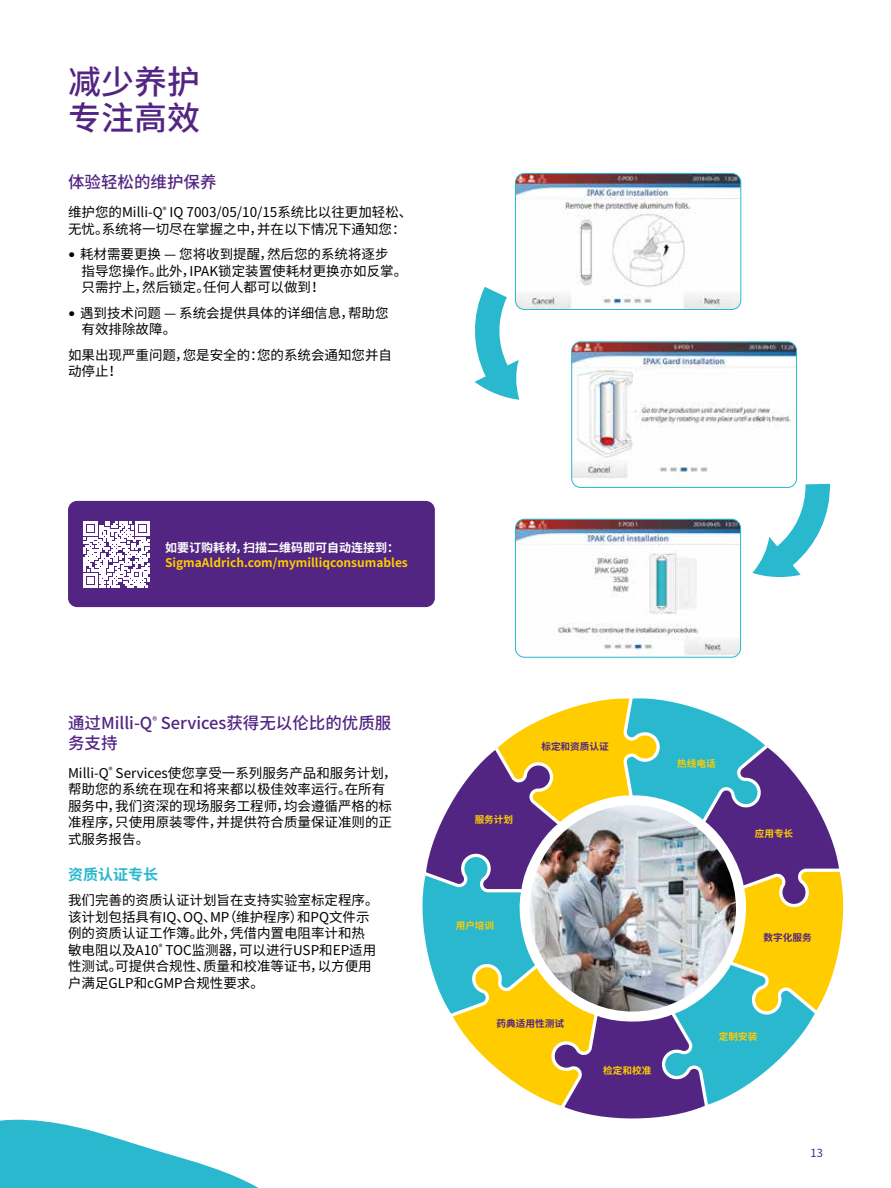
<style>
.page{position:relative;width:891px;height:1188px;background:#fff}
.page>*{position:absolute;margin:0;border:0;box-sizing:border-box;transform-origin:0 0}
.t1{font:500 33px/36px "Noto Sans CJ Ksc";color:#522583}
.t2{font:500 16.5px/19.5px "Noto Sans CJ Ksc";color:#522583}
.t3{font:700 15px "Noto Sans CJ Ksc";color:#29b8ce}
.t4{font:13.5px/16.5px "Noto Sans CJ Ksc";color:#000}
.t5{font:700 12px "Noto Sans CJ Ksc";color:#fc0}
.t6{font:700 12px "Noto Sans CJ Ksc";color:#fff}
.t7{font:11.1px "Noto Sans CJ Ksc";color:#522583}
.t8{font:700 9.6px "Noto Sans CJ Ksc";color:#fc0}
.t9{font:700 9.6px "Noto Sans CJ Ksc";color:#522583}
.s1{font-family:"Verdana Pro"}
</style>
<div class="page">
<div style="left:68px;top:501px;width:367px;height:106px;background:#522583;border-radius:9px"></div>
<img style="left:515px;top:173px;width:226px;height:137px">
<div style="left:515px;top:173px;width:226px;height:137px;border:1px solid #29b8ce;border-radius:9px"></div>
<img style="left:572px;top:342px;width:225px;height:145px">
<div style="left:572px;top:342px;width:225px;height:146px;border:1px solid #29b8ce;border-radius:9px"></div>
<img style="left:515px;top:519px;width:226px;height:138px">
<div style="left:515px;top:519px;width:226px;height:138px;border:1px solid #29b8ce;border-radius:9px"></div>
<svg style="left:83px;top:521px;width:67px;height:67px"></svg>
<svg style="left:474px;top:287px;width:45px;height:113px"></svg>
<svg style="left:752px;top:484px;width:78px;height:93px"></svg>
<svg style="left:0;top:1119px;width:259px;height:69px"></svg>
<svg style="left:423px;top:698px;width:420px;height:420px"></svg>
<img style="left:530px;top:805px;width:206px;height:207px;border-radius:103px">
<h1 class="t1" style="left:68px;top:65px;width:134px">减少养护专注高效</h1>
<p class="t2" style="left:68px;top:173px;width:150px">体验轻松的维护保养</p>
<p class="t4" style="left:68px;top:204px;width:346px">维护您的Milli-Q<sup>®</sup> IQ 7003/05/10/15系统比以往更加轻松、无忧。系统将一切尽在掌握之中，并在以下情况下通知您：</p>
<p class="t4" style="left:82px;top:246px;width:327px;text-indent:-14px"><span class="s1">•</span> 耗材需要更换 — 您将收到提醒，然后您的系统将逐步<br>指导您操作。此外，IPAK锁定装置使耗材更换亦如反掌。只需拧上，然后锁定。任何人都可以做到！</p>
<p class="t4" style="left:82px;top:305px;width:308px;text-indent:-14px"><span class="s1">•</span> 遇到技术问题 — 系统会提供具体的详细信息，帮助您有效排除故障。</p>
<p class="t4" style="left:68px;top:347px;width:325px">如果出现严重问题，您是安全的：您的系统会通知您并自动停止！</p>
<p class="t6" style="left:165px;top:541px;width:235px">如要订购耗材，扫描二维码即可自动连接到：</p>
<p class="t5" style="left:165px;top:556px;width:244px">SigmaAldrich.com/mymilliqconsumables</p>
<p class="t2" style="left:68px;top:714px;width:325px">通过Milli-Q<sup>®</sup> Services获得无以伦比的优质服务支持</p>
<p class="t4" style="left:68px;top:765px;width:330px">Milli-Q<sup>®</sup> Services使您享受一系列服务产品和服务计划，帮助您的系统在现在和将来都以极佳效率运行。在所有服务中，我们资深的现场服务工程师，均会遵循严格的标准程序，只使用原装零件，并提供符合质量保证准则的正式服务报告。</p>
<p class="t3" style="left:68px;top:866px;width:91px">资质认证专长</p>
<p class="t4" style="left:68px;top:892px;width:312px">我们完善的资质认证计划旨在支持实验室标定程序。该计划包括具有IQ、OQ、MP（维护程序）和PQ文件示例的资质认证工作簿。此外，凭借内置电阻率计和热敏电阻以及A10<sup>®</sup> TOC监测器，可以进行USP和EP适用性测试。可提供合规性、质量和校准等证书，以方便用户满足GLP和cGMP合规性要求。</p>
<p class="t8" style="left:475px;top:814px;width:40px">服务计划</p>
<p class="t9" style="left:541px;top:741px;width:69px">标定和资质认证</p>
<p class="t8" style="left:677px;top:759px;width:40px">热线电话</p>
<p class="t8" style="left:755px;top:828px;width:40px">应用专长</p>
<p class="t8" style="left:456px;top:920px;width:40px">用户培训</p>
<p class="t9" style="left:497px;top:1018px;width:69px">药典适用性测试</p>
<p class="t8" style="left:603px;top:1065px;width:50px">检定和校准</p>
<p class="t9" style="left:763px;top:932px;width:50px">数字化服务</p>
<p class="t8" style="left:719px;top:1031px;width:40px">定制安装</p>
<p class="t7" style="left:811px;top:1147px;width:14px">13</p>
</div>
